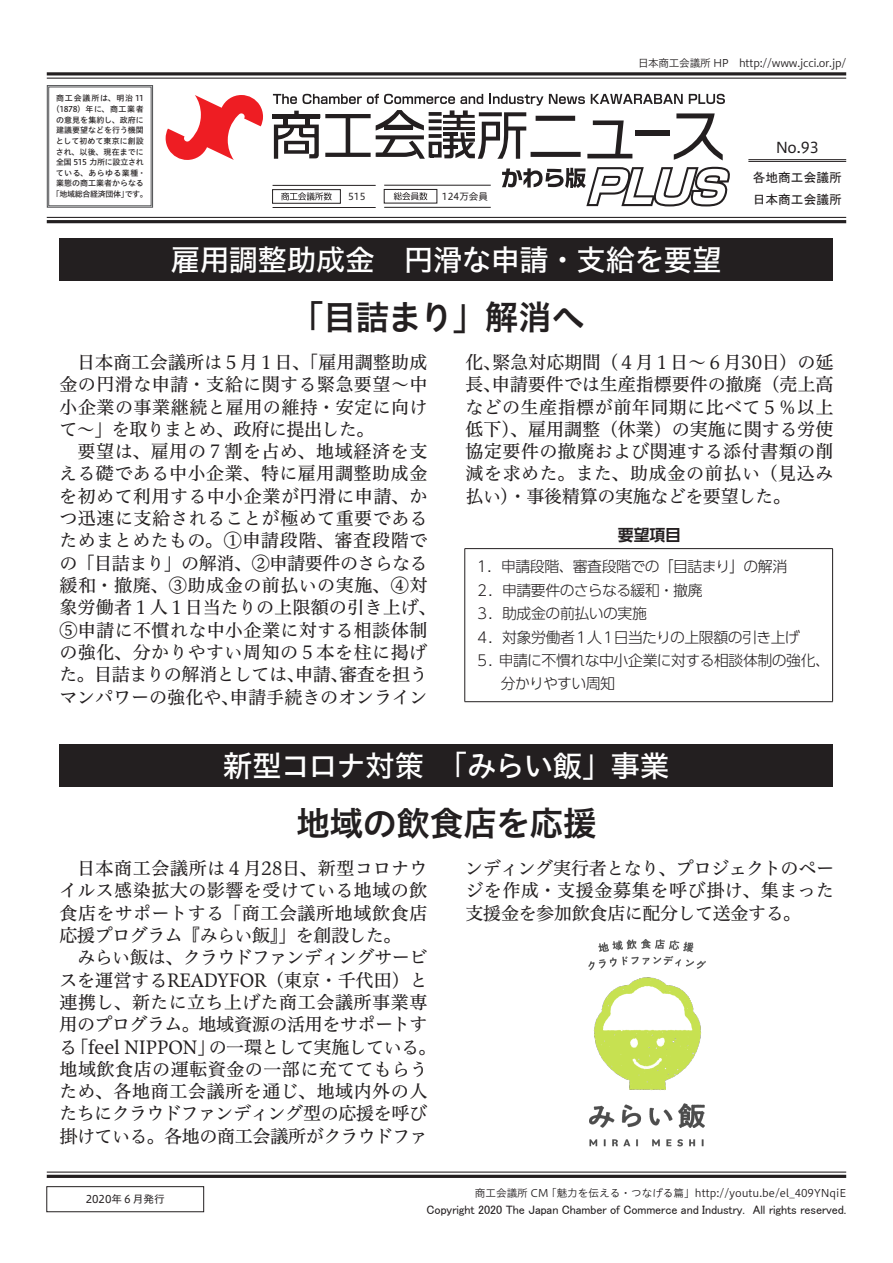
<style>
.page{position:relative;width:893px;height:1263px;background:#fff}
.page>*{position:absolute;margin:0;border:0;box-sizing:border-box;transform-origin:0 0}
.見出し2{font:34.05px "Hiragino UD Sans Std N W6";letter-spacing:-.02em;color:#231f20}
.見出し1{font:29.7px "Hiragino UD Sans Std N W5";letter-spacing:-.025em;color:#fff}
.本文{font:18px/22.4px "Hiragino UD Serif Std N W4";letter-spacing:.01em;color:#231f20;text-align:justify}
.本文-2{font:18px/22.4px "Hiragino UD Serif Std N W4";letter-spacing:-.02em;color:#231f20;text-align:center}
.キャプションUD{font:700 15.9px "UD Shin Go Pr 6 N De";color:#231f20}
.キャプションUD-2{font:300 14.85px/23.4px "UD Shin Go Pr 6 N";letter-spacing:-.035em;color:#231f20}
.t1{font:14.85px "Hiragino UD Sans Std N W4";color:#231f20}
.t2{font:12.75px "MS Gothic";color:#231f20}
.t3{font:12.15px "MS P Gothic";letter-spacing:-.01em;color:#231f20}
.t4{font:10.65px "Hiragino UD Sans Std N W3";color:#231f20}
.t5{font:10.65px "Hiragino UD Sans Std N W3";letter-spacing:-.025em;color:#231f20}
.t6{font:10.65px "Hiragino UD Sans Std N W4";color:#231f20}
.t7{font:9.6px "Hiragino UD Sans Std N W4";color:#231f20}
.t8{font:7.95px/10.6px "Hiragino UD Sans Std N W5";letter-spacing:.005em;color:#231f20;text-align:center}
</style>
<div class="page">
<svg style="left:166px;top:95px;width:97px;height:65px"></svg>
<div style="left:272px;top:189px;width:69px;height:14px;border:1px solid #231f20"></div>
<svg style="left:273px;top:94px;width:457px;height:114px"></svg>
<svg style="left:46px;top:85px;width:108px;height:123px"></svg>
<hr style="left:47px;top:1171px;width:799px;height:1px;background:#231f20">
<hr style="left:47px;top:1175px;width:799px;height:3px;background:#231f20">
<hr style="left:47px;top:217px;width:799px;height:1px;background:#231f20">
<hr style="left:47px;top:220px;width:799px;height:3px;background:#231f20">
<hr style="left:47px;top:72px;width:799px;height:3px;background:#231f20">
<hr style="left:47px;top:78px;width:799px;height:1px;background:#231f20">
<hr style="left:748px;top:159px;width:98px;height:1px;background:#231f20">
<hr style="left:748px;top:161px;width:98px;height:1px;background:#231f20">
<div style="left:60px;top:238px;width:773px;height:43px;background:#231f20"></div>
<div style="left:60px;top:744px;width:773px;height:43px;background:#231f20"></div>
<div style="left:47px;top:1186px;width:157px;height:26px;border:1px solid #231f20"></div>
<img style="left:588px;top:939px;width:118px;height:208px">
<hr style="left:465px;top:548px;width:368px;height:1px;background:#231f20">
<hr style="left:464px;top:549px;width:1px;height:152px;background:#231f20">
<hr style="left:832px;top:549px;width:1px;height:152px;background:#231f20">
<hr style="left:465px;top:701px;width:368px;height:1px;background:#231f20">
<p class="t8" style="left:52px;top:93px;width:98px">商工会議所は、明治 11（1878）年に、商工業者の意見を集約し、政府に建議要望などを行う機関として初めて東京に創設され、以後、現在までに全国 515 力所に設立されている、あらゆる業種・業態の商工業者からなる「地域総合経済団体」です。</p>
<p class="t5" style="left:638px;top:55px;width:210px">日本商工会議所 HP　http://www.jcci.or.jp/</p>
<p class="t1" style="left:776px;top:137px;width:45px">No.93</p>
<p class="t2" style="left:753px;top:171px;width:91px">各地商工会議所</p>
<p class="t7" style="left:348px;top:189px;width:19px">515</p>
<p class="t7" style="left:442px;top:189px;width:48px">124万会員</p>
<p class="t2" style="left:753px;top:193px;width:91px">日本商工会議所</p>
<p class="見出し1" style="left:171px;top:237px;width:553px">雇用調整助成金　円滑な申請・支給を要望</p>
<p class="見出し2" style="left:290px;top:291px;width:297px">「目詰まり」解消へ</p>
<p class="本文" style="left:59px;top:350px;width:370px;text-indent:18px">日本商工会議所は５月１日、「雇用調整助成金の円滑な申請・支給に関する緊急要望～中小企業の事業継続と雇用の維持・安定に向けて～」を取りまとめ、政府に提出した。</p>
<p class="本文" style="left:59px;top:439px;width:379px;text-align:center">要望は、雇用の７割を占め、地域経済を支<br>える礎である中小企業、特に雇用調整助成金を初めて利用する中小企業が円滑に申請、かつ迅速に支給されることが極めて重要であるためまとめたもの。①申請段階、審査段階での「目詰まり」の解消、②申請要件のさらなる緩和・撤廃、③助成金の前払いの実施、④対象労働者１人１日当たりの上限額の引き上げ、<br>⑤申請に不慣れな中小企業に対する相談体制の強化、分かりやすい周知の５本を柱に掲げた。目詰まりの解消としては、申請、審査を担うマンパワーの強化や、申請手続きのオンライン</p>
<p class="本文" style="left:465px;top:350px;width:370px">化、緊急対応期間（４月１日～６月30日）の延長、申請要件では生産指標要件の撤廃（売上高などの生産指標が前年同期に比べて５％以上低下）、雇用調整（休業）の実施に関する労使協定要件の撤廃および関連する添付書類の削減を求めた。また、助成金の前払い（見込み払い）・事後精算の実施などを要望した。</p>
<p class="キャプションUD" style="left:618px;top:522px;width:65px">要望項目</p>
<p class="キャプションUD-2" style="left:474px;top:554px;width:314px">１．申請段階、審査段階での「目詰まり」の解消</p>
<p class="キャプションUD-2" style="left:475px;top:578px;width:229px">２．申請要件のさらなる緩和・撤廃</p>
<p class="キャプションUD-2" style="left:475px;top:601px;width:174px">３．助成金の前払いの実施</p>
<p class="キャプションUD-2" style="left:475px;top:625px;width:327px">４．対象労働者１人１日当たりの上限額の引き上げ</p>
<p class="キャプションUD-2" style="left:501px;top:648px;width:331px;text-indent:-26px">５．申請に不慣れな中小企業に対する相談体制の強化、分かりやすい周知</p>
<p class="見出し1" style="left:223px;top:743px;width:448px">新型コロナ対策　「みらい飯」事業</p>
<p class="見出し2" style="left:296px;top:797px;width:302px">地域の飲食店を応援</p>
<p class="本文" style="left:59px;top:856px;width:370px;text-indent:18px">日本商工会議所は４月28日、新型コロナウイルス感染拡大の影響を受けている地域の飲食店をサポートする「商工会議所地域飲食店応援プログラム『みらい飯』」を創設した。</p>
<p class="本文-2" style="left:59px;top:945px;width:379px">みらい飯は、クラウドファンディングサービ<br>スを運営するREADYFOR（東京・千代田）と連携し、新たに立ち上げた商工会議所事業専用のプログラム。地域資源の活用をサポートする「feel NIPPON」の一環として実施している。地域飲食店の運転資金の一部に充ててもらうため、各地商工会議所を通じ、地域内外の人たちにクラウドファンディング型の応援を呼び掛けている。各地の商工会議所がクラウドファ</p>
<p class="本文" style="left:465px;top:856px;width:370px">ンディング実行者となり、プロジェクトのページを作成・支援金募集を呼び掛け、集まった支援金を参加飲食店に配分して送金する。</p>
<p class="t6" style="left:86px;top:1191px;width:81px">2020年６月発行</p>
<p class="t4" style="left:475px;top:1185px;width:373px">商工会議所 CM 「魅力を伝える・つなげる篇」http://youtu.be/el_409YNqiE</p>
<p class="t3" style="left:427px;top:1203px;width:421px">Copyright 2020 The Japan Chamber of Commerce and Industry.　All rights reserved.</p>
</div>
